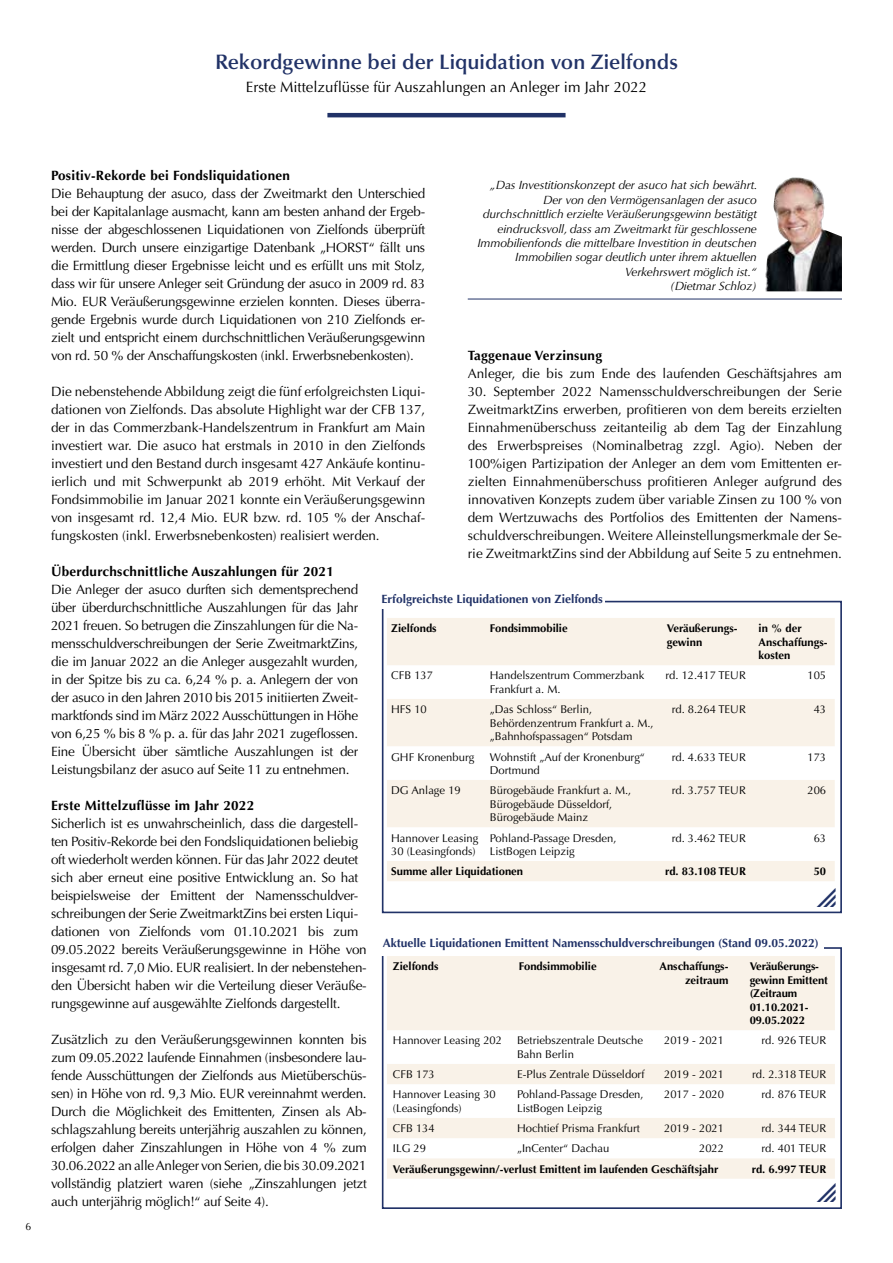
<style>
.page{position:relative;width:893px;height:1263px;background:#fff}
.page>*{position:absolute;margin:0;border:0;box-sizing:border-box;transform-origin:0 0}
.t1{font:600 21px "Optima LT Std";color:#213267}
.t2{font:15px "Optima LT Std";color:#000}
.t3{font:13.5px/18px "Optima LT Std";letter-spacing:-.02em;color:#000;text-align:justify}
.t4{font:700 13.5px "Optima LT Std";letter-spacing:.02em;color:#000}
.t5{font:13.5px "Optima LT Std";color:#000}
.t6{font:italic 12px/14.4px "Optima LT Std";letter-spacing:-.01em;color:#000;text-align:right}
.t7{font:700 12px "Optima LT Std";color:#213267}
.t8{font:11.25px/13.5px "Optima LT Std";color:#000}
.t9{font:700 11.25px/13.5px "Optima LT Std";color:#000}
.t10{font:10.5px "Optima LT Std";color:#000}
</style>
<div class="page">
<hr style="left:327px;top:113px;width:239px;height:4px;background:#213267">
<hr style="left:468px;top:299px;width:374px;height:1px;background:#213267">
<img style="left:765px;top:177px;width:77px;height:114px">
<div style="left:382px;top:947px;width:460px;height:262px;background:#fff;border:2px solid #213267"></div>
<svg style="left:387px;top:956px;width:448px;height:223px;fill:#f9f2e8"></svg>
<div style="left:381px;top:939px;width:443px;height:17px;background:#fff"></div>
<div style="left:382px;top:601px;width:460px;height:312px;background:#fff;border:2px solid #213267"></div>
<svg style="left:387px;top:618px;width:448px;height:263px;fill:#f9f2e8"></svg>
<div style="left:379px;top:594px;width:226px;height:15px;background:#fff"></div>
<h1 class="t1" style="left:215px;top:50px;width:464px">Rekordgewinne bei der Liquidation von Zielfonds</h1>
<p class="t2" style="left:246px;top:78px;width:403px">Erste Mittelzuflüsse für Auszahlungen an Anleger im Jahr 2022</p>
<p class="t10" style="left:26px;top:1220px;width:7px">6</p>
<p class="t4" style="left:51px;top:168px;width:240px">Positiv-Rekorde bei Fondsliquidationen</p>
<p class="t3" style="left:51px;top:185px;width:376px">Die Behauptung der asuco, dass der Zweitmarkt den Unterschied bei der Kapitalanlage ausmacht, kann am besten anhand der Ergeb&shy;nisse der abgeschlossenen Liquidationen von Zielfonds überprüft werden. Durch unsere einzigartige Datenbank „HORST“ fällt uns die Ermittlung dieser Ergebnisse leicht und es erfüllt uns mit Stolz, dass wir für unsere Anleger seit Gründung der asuco in 2009 rd. 83<br>Mio. EUR Veräußerungsgewinne erzielen konnten. Dieses überra&shy;gende Ergebnis wurde durch Liquidationen von 210 Zielfonds er&shy;zielt und entspricht einem durchschnittlichen Veräußerungsgewinn von rd. 50 % der Anschaffungskosten (inkl. Erwerbsnebenkosten).</p>
<p class="t3" style="left:51px;top:383px;width:376px">Die nebenstehende Abbildung zeigt die fünf erfolgreichsten Liqui&shy;dationen von Zielfonds. Das absolute Highlight war der CFB 137, der in das Commerzbank-Handelszentrum in Frankfurt am Main investiert war. Die asuco hat erstmals in 2010 in den Zielfonds investiert und den Bestand durch insgesamt 427 Ankäufe kontinu&shy;ierlich und mit Schwerpunkt ab 2019 erhöht. Mit Verkauf der Fondsimmobilie im Januar 2021 konnte ein Veräußerungsgewinn von insgesamt rd. 12,4 Mio. EUR bzw. rd. 105 % der Anschaf&shy;fungskosten (inkl. Erwerbsnebenkosten) realisiert werden.</p>
<p class="t4" style="left:51px;top:563px;width:284px">Überdurchschnittliche Auszahlungen für 2021</p>
<p class="t3" style="left:51px;top:581px;width:309px">Die Anleger der asuco durften sich dementsprechend über überdurchschnittliche Auszahlungen für das Jahr 2021 freuen. So betrugen die Zinszahlungen für die Na&shy;mensschuldverschreibungen der Serie ZweitmarktZins, die im Januar 2022 an die Anleger ausgezahlt wurden, in der Spitze bis zu ca. 6,24 % p. a. Anlegern der von der asuco in den Jahren 2010 bis 2015 initiierten Zweit&shy;marktfonds sind im März 2022 Ausschüttungen in Höhe von 6,25 % bis 8 % p. a. für das Jahr 2021 zugeflossen.<br>Eine Übersicht über sämtliche Auszahlungen ist der Leistungsbilanz der asuco auf Seite 11 zu entnehmen.</p>
<p class="t4" style="left:51px;top:797px;width:205px">Erste Mittelzuflüsse im Jahr 2022</p>
<p class="t3" style="left:51px;top:815px;width:317px;text-align:left">Sicherlich ist es unwahrscheinlich, dass die dargestell&shy;ten Positiv-Rekorde bei den Fondsliquidationen beliebig oft wiederholt werden können. Für das Jahr 2022 deutet sich aber erneut eine positive Entwicklung an. So hat beispielsweise der Emittent der Namensschuldver&shy;schreibungen der Serie ZweitmarktZins bei ersten Liqui&shy;dationen von Zielfonds vom 01.10.2021 bis zum 09.05.2022 bereits Veräußerungsgewinne in Höhe von insgesamt rd. 7,0 Mio. EUR realisiert. In der nebenstehen&shy;den Übersicht haben wir die Verteilung dieser Veräuße&shy;rungsgewinne auf ausgewählte Zielfonds dargestellt.</p>
<p class="t3" style="left:51px;top:1030px;width:317px">Zusätzlich zu den Veräußerungsgewinnen konnten bis zum 09.05.2022 laufende Einnahmen (insbesondere lau&shy;fende Ausschüttungen der Zielfonds aus Mietüberschüs&shy;sen) in Höhe von rd. 9,3 Mio. EUR vereinnahmt werden.<br>Durch die Möglichkeit des Emittenten, Zinsen als Ab&shy;schlagszahlung bereits unterjährig auszahlen zu können, erfolgen daher Zinszahlungen in Höhe von 4 % zum 30.06.2022 an alle Anleger von Serien, die bis 30.09.2021 vollständig platziert waren (siehe „Zinszahlungen jetzt auch unterjährig möglich!“ auf Seite 4).</p>
<p class="t6" style="left:477px;top:178px;width:282px">„Das Investitionskonzept der asuco hat sich bewährt.<br>Der von den Vermögensanlagen der asuco durchschnittlich erzielte Veräußerungsgewinn bestätigt eindrucksvoll, dass am Zweitmarkt für geschlossene Immobilienfonds die mittelbare Investition in deutschen Immobilien sogar deutlich unter ihrem aktuellen Verkehrswert möglich ist.“<br>(Dietmar Schloz)</p>
<p class="t4" style="left:468px;top:347px;width:136px">Taggenaue Verzinsung</p>
<p class="t5" style="left:468px;top:365px;width:376px">Anleger, die bis zum Ende des laufenden Geschäftsjahres am</p>
<p class="t3" style="left:468px;top:382px;width:376px">30. September 2022 Namensschuldverschreibungen der Serie ZweitmarktZins erwerben, profitieren von dem bereits erzielten Einnahmenüberschuss zeitanteilig ab dem Tag der Einzahlung des Erwerbspreises (Nominalbetrag zzgl. Agio). Neben der 100%igen Partizipation der Anleger an dem vom Emittenten er&shy;zielten Einnahmenüberschuss profitieren Anleger aufgrund des innovativen Konzepts zudem über variable Zinsen zu 100 % von dem Wertzuwachs des Portfolios des Emittenten der Namens&shy;schuldverschreibungen. Weitere Alleinstellungsmerkmale der Se&shy;rie ZweitmarktZins sind der Abbildung auf Seite 5 zu entnehmen.</p>
<p class="t7" style="left:382px;top:592px;width:223px">Erfolgreichste Liquidationen von Zielfonds</p>
<p class="t9" style="left:391px;top:622px;width:47px">Zielfonds</p>
<p class="t9" style="left:490px;top:622px;width:79px">Fondsimmobilie</p>
<p class="t9" style="left:667px;top:622px;width:72px">Veräußerungs&shy;gewinn</p>
<p class="t9" style="left:759px;top:622px;width:70px">in % der<br>Anschaffungs&shy;kosten</p>
<p class="t8" style="left:391px;top:669px;width:43px">CFB 137</p>
<p class="t8" style="left:490px;top:669px;width:156px">Handelszentrum Commerzbank<br>Frankfurt a. M.</p>
<p class="t8" style="left:665px;top:669px;width:82px">rd. 12.417 TEUR</p>
<p class="t8" style="left:807px;top:669px;width:20px">105</p>
<p class="t8" style="left:391px;top:703px;width:37px">HFS 10</p>
<p class="t8" style="left:490px;top:703px;width:165px">„Das Schloss“ Berlin,<br>Behördenzentrum Frankfurt a. M., „Bahnhofspassagen“ Potsdam</p>
<p class="t8" style="left:672px;top:703px;width:76px">rd. 8.264 TEUR</p>
<p class="t8" style="left:814px;top:703px;width:14px">43</p>
<p class="t8" style="left:391px;top:750px;width:85px">GHF Kronenburg</p>
<p class="t8" style="left:490px;top:750px;width:157px">Wohnstift „Auf der Kronenburg“<br>Dortmund</p>
<p class="t8" style="left:672px;top:750px;width:76px">rd. 4.633 TEUR</p>
<p class="t8" style="left:807px;top:750px;width:20px">173</p>
<p class="t8" style="left:391px;top:784px;width:71px">DG Anlage 19</p>
<p class="t8" style="left:490px;top:784px;width:143px">Bürogebäude Frankfurt a. M.,<br>Bürogebäude Düsseldorf,<br>Bürogebäude Mainz</p>
<p class="t8" style="left:672px;top:784px;width:76px">rd. 3.757 TEUR</p>
<p class="t8" style="left:807px;top:784px;width:20px">206</p>
<p class="t8" style="left:391px;top:831px;width:89px">Hannover Leasing<br>30 (Leasingfonds)</p>
<p class="t8" style="left:490px;top:831px;width:128px">Pohland-Passage Dresden,<br>ListBogen Leipzig</p>
<p class="t8" style="left:672px;top:831px;width:76px">rd. 3.462 TEUR</p>
<p class="t8" style="left:814px;top:831px;width:14px">63</p>
<p class="t9" style="left:391px;top:865px;width:133px">Summe aller Liquidationen</p>
<p class="t9" style="left:665px;top:865px;width:82px">rd. 83.108 TEUR</p>
<p class="t9" style="left:814px;top:865px;width:14px">50</p>
<p class="t7" style="left:383px;top:936px;width:438px">Aktuelle Liquidationen Emittent Namensschuldverschreibungen (Stand 09.05.2022)</p>
<p class="t9" style="left:393px;top:960px;width:47px">Zielfonds</p>
<p class="t9" style="left:519px;top:960px;width:79px">Fondsimmobilie</p>
<p class="t9" style="left:660px;top:960px;width:70px;text-align:right">Anschaffungs&shy;zeitraum</p>
<p class="t9" style="left:750px;top:960px;width:80px">Veräußerungs&shy;gewinn Emittent (Zeitraum<br>01.10.2021-<br>09.05.2022</p>
<p class="t8" style="left:393px;top:1034px;width:111px">Hannover Leasing 202</p>
<p class="t8" style="left:517px;top:1034px;width:127px">Betriebszentrale Deutsche<br>Bahn Berlin</p>
<p class="t8" style="left:664px;top:1034px;width:62px">2019 - 2021</p>
<p class="t8" style="left:761px;top:1034px;width:66px">rd. 926 TEUR</p>
<p class="t8" style="left:393px;top:1068px;width:43px">CFB 173</p>
<p class="t8" style="left:517px;top:1068px;width:129px">E-Plus Zentrale Düsseldorf</p>
<p class="t8" style="left:664px;top:1068px;width:62px">2019 - 2021</p>
<p class="t8" style="left:752px;top:1068px;width:76px">rd. 2.318 TEUR</p>
<p class="t8" style="left:393px;top:1088px;width:104px">Hannover Leasing 30 (Leasingfonds)</p>
<p class="t8" style="left:517px;top:1088px;width:128px">Pohland-Passage Dresden,<br>ListBogen Leipzig</p>
<p class="t8" style="left:664px;top:1088px;width:62px">2017 - 2020</p>
<p class="t8" style="left:761px;top:1088px;width:66px">rd. 876 TEUR</p>
<p class="t8" style="left:393px;top:1122px;width:43px">CFB 134</p>
<p class="t8" style="left:517px;top:1122px;width:125px">Hochtief Prisma Frankfurt</p>
<p class="t8" style="left:664px;top:1122px;width:62px">2019 - 2021</p>
<p class="t8" style="left:761px;top:1122px;width:66px">rd. 344 TEUR</p>
<p class="t8" style="left:393px;top:1142px;width:35px">ILG 29</p>
<p class="t8" style="left:517px;top:1142px;width:94px">„InCenter“ Dachau</p>
<p class="t8" style="left:699px;top:1142px;width:27px">2022</p>
<p class="t8" style="left:761px;top:1142px;width:66px">rd. 401 TEUR</p>
<p class="t9" style="left:393px;top:1162px;width:327px">Veräußerungsgewinn/-verlust Emittent im laufenden Geschäftsjahr</p>
<p class="t9" style="left:752px;top:1162px;width:76px">rd. 6.997 TEUR</p>
</div>
